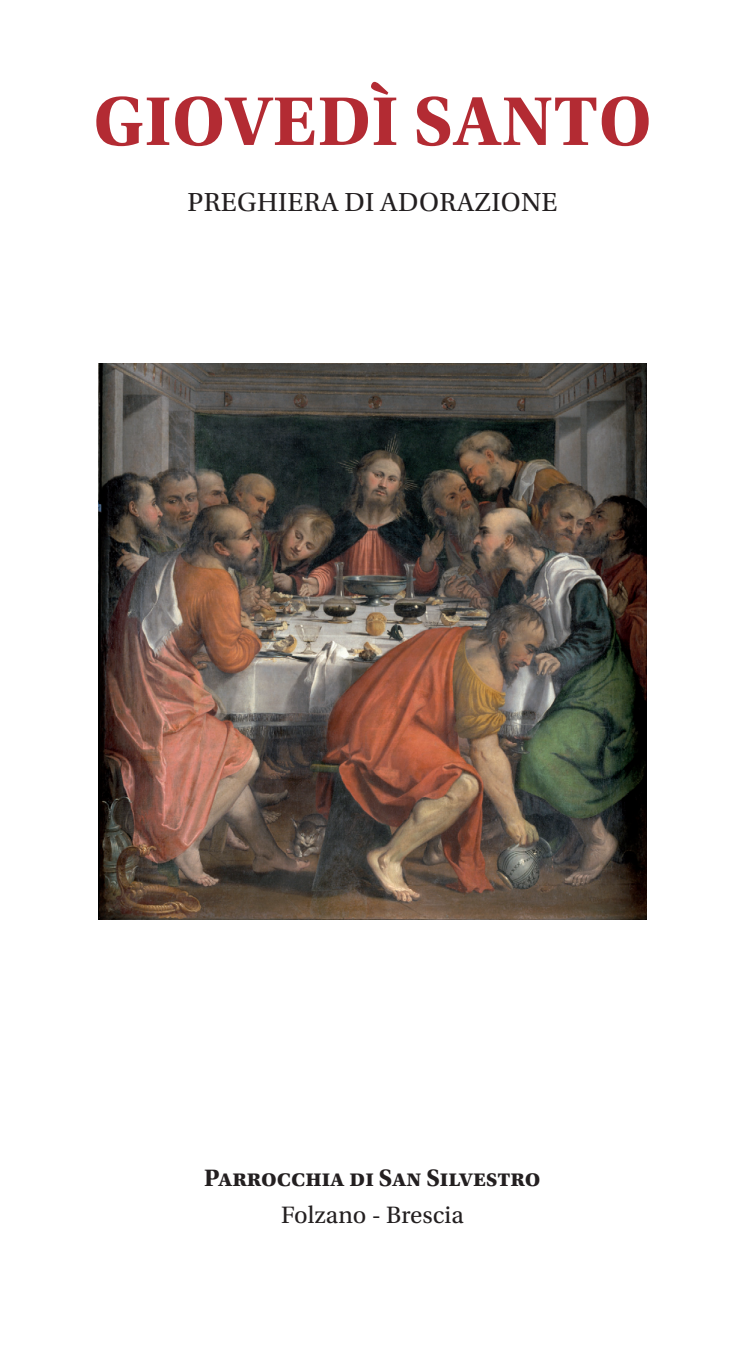
<style>
.page{position:relative;width:745px;height:1347px;background:#fff}
.page>*{position:absolute;margin:0;border:0;box-sizing:border-box;transform-origin:0 0}
.t1{font:700 72.5px "Utopia Std";letter-spacing:.09em;color:#b32b33}
.t2{font:27.5px "Utopia Std";letter-spacing:.01em;color:#231f20}
.t3{font:700 25px "Utopia Std";color:#231f20}
.t4{font:25px "Utopia Std";color:#231f20}
</style>
<div class="page">
<img style="left:99px;top:364px;width:546px;height:555px">
<h1 class="t1" style="left:93px;top:79px;width:559px">Giovedì santo</h1>
<p class="t2" style="left:187px;top:187px;width:371px">PREGHIERA DI ADORAZIONE</p>
<p class="t3" style="left:204px;top:1163px;width:337px">Parrocchia di San Silvestro</p>
<p class="t4" style="left:281px;top:1201px;width:184px">FOLZANO - BRESCIA</p>
</div>
